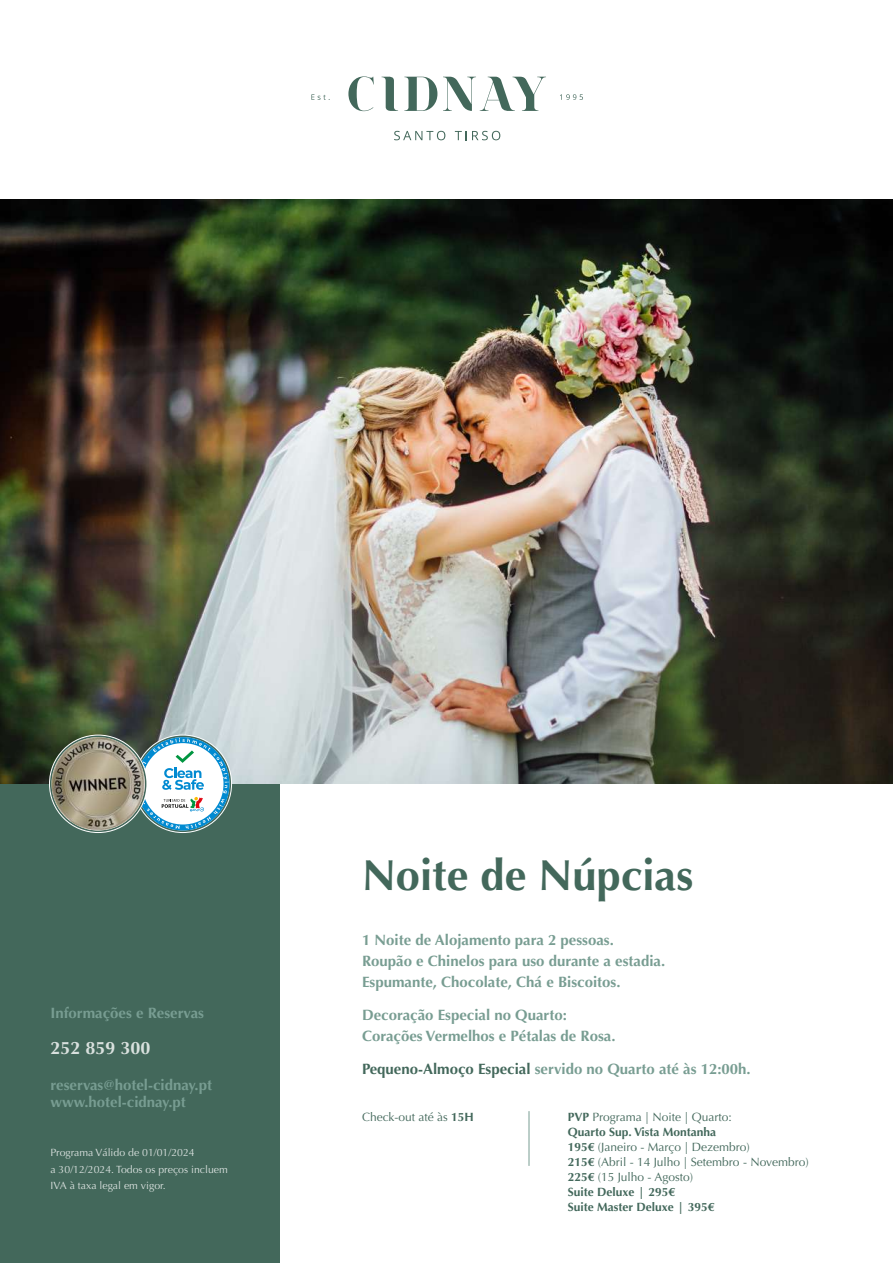
<style>
.page{position:relative;width:893px;height:1263px;background:#fff}
.page>*{position:absolute;margin:0;border:0;box-sizing:border-box;transform-origin:0 0}
.t1{font:700 43.5px "Optima";color:#43685b}
.t2{font:700 18px "Optima";color:rgb(255 255 255/.8)}
.t3{font:700 15px/21px "Optima";color:#789d92}
.t4{font:12px/15px "Optima";color:#43685b}
.t5{font:10.5px/16.5px "Optima";color:rgb(255 255 255/.8)}
.s1{color:#43685b}
.s2{font-weight:700}
</style>
<div class="page">
<div style="left:0;top:773px;width:280px;height:490px;background:#43685b"></div>
<svg style="left:404px;top:77px;width:33px;height:34px"></svg>
<svg style="left:382px;top:76px;width:16px;height:35px"></svg>
<svg style="left:348px;top:76px;width:26px;height:35px"></svg>
<svg style="left:560px;top:94px;width:23px;height:6px"></svg>
<svg style="left:394px;top:131px;width:51px;height:9px"></svg>
<svg style="left:311px;top:94px;width:19px;height:6px"></svg>
<svg style="left:443px;top:77px;width:103px;height:34px"></svg>
<svg style="left:455px;top:131px;width:45px;height:9px"></svg>
<hr style="left:529px;top:1111px;width:1px;height:55px;background:#789d92">
<img style="left:0;top:199px;width:893px;height:585px">
<svg style="left:49px;top:734px;width:183px;height:99px"></svg>
<img style="left:52px;top:737px;width:93px;height:93px">
<p class="t3" style="left:50px;top:1003px;width:155px">Informações e Reservas</p>
<p class="t2" style="left:50px;top:1038px;width:102px">252 859 300</p>
<p class="t3" style="left:50px;top:1077px;width:163px;line-height:16.5px">reservas@hotel-cidnay.pt www.hotel-cidnay.pt</p>
<p class="t5" style="left:50px;top:1144px;width:179px">Programa Válido de 01/01/2024<br>a 30/12/2024. Todos os preços incluem<br>IVA à taxa legal em vigor.</p>
<h1 class="t1" style="left:362px;top:850px;width:333px">Noite de Núpcias</h1>
<p class="t3" style="left:362px;top:929px;width:305px">1 Noite de Alojamento para 2 pessoas.<br>Roupão e Chinelos para uso durante a estadia.<br>Espumante, Chocolate, Chá e Biscoitos.</p>
<p class="t3" style="left:362px;top:1004px;width:255px">Decoração Especial no Quarto:<br>Corações Vermelhos e Pétalas de Rosa.</p>
<p class="t3" style="left:362px;top:1058px;width:390px"><span class="s1">Pequeno-Almoço Especial</span> servido no Quarto até às 12:00h.</p>
<p class="t4" style="left:362px;top:1110px;width:113px">Check-out até às <span class="s2">15H</span></p>
<p class="t4" style="left:568px;top:1110px;width:242px"><span class="s2">PVP</span> Programa | Noite | Quarto:<br><span class="s2">Quarto Sup. Vista Montanha<br>195€</span> (Janeiro - Março | Dezembro)<br><span class="s2">215€</span> (Abril - 14 Julho | Setembro - Novembro)<br><span class="s2">225€</span> (15 Julho - Agosto)<br><span class="s2">Suite Deluxe | 295€<br>Suite Master Deluxe | 395€</span></p>
</div>
